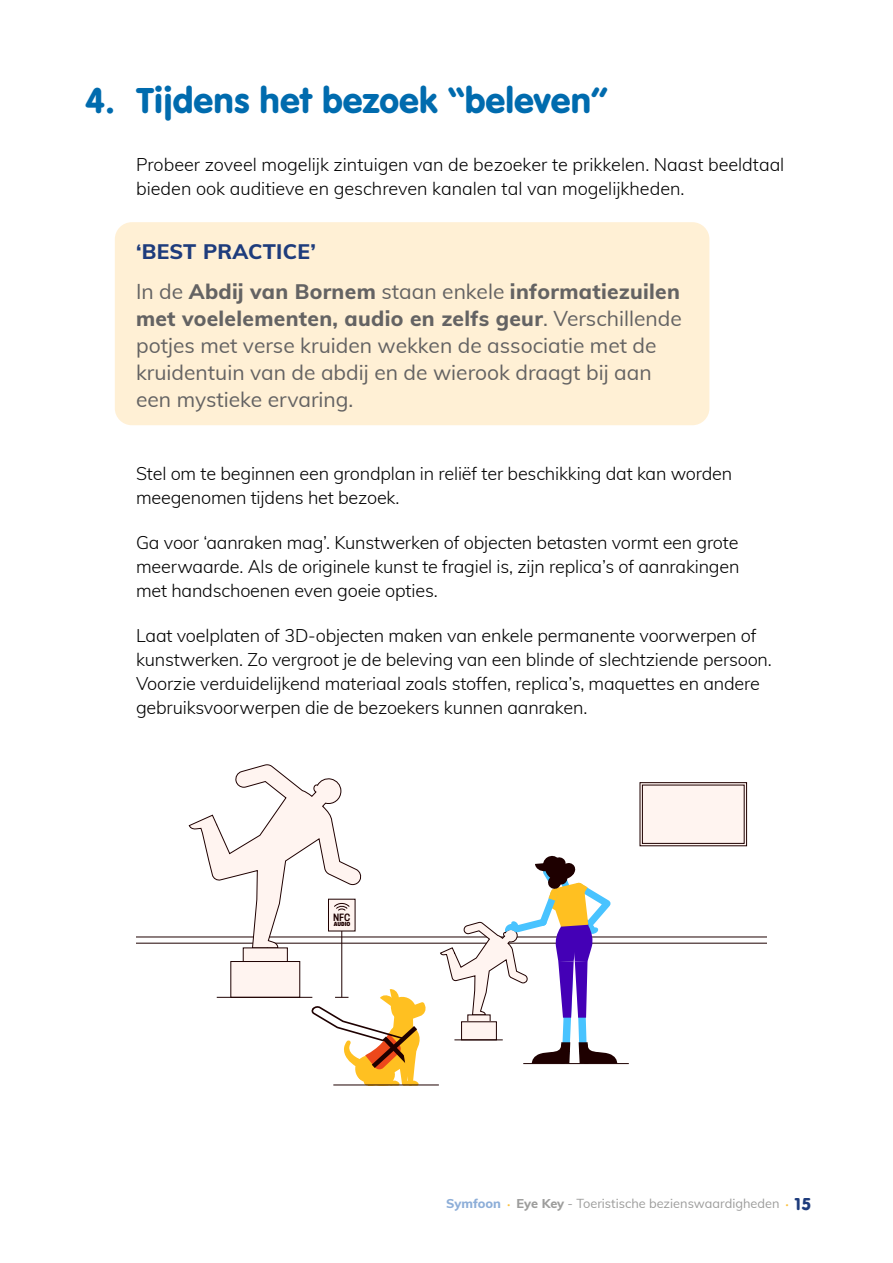
<style>
.page{position:relative;width:893px;height:1263px;background:#fff}
.page>*{position:absolute;margin:0;border:0;box-sizing:border-box;transform-origin:0 0}
.t1{font:37.5px "VAG Rundschrift D";color:#006bae}
.t2{font:21px/27px "Muli";color:#646363}
.t3{font:800 21px/39.8px "Muli";letter-spacing:.015em;color:#646363}
.t4{font:300 18px/24px "Muli";letter-spacing:-.01em;color:#000}
.t5{font:12.75px "Muli";color:#9d9d9c}
.t6{font:600 10.8px "Archivo Condensed";color:#1e0000}
.t7{font:900 6px "Archivo Condensed";color:#1e0000}
.s1{color:#1e3c7c}
.s2{font-weight:400}
.s3{font-weight:800}
.s4{font-weight:800;color:#8daed8}
.s5{font-family:"VAG Rundschrift D";color:#fcc240}
.s6{font-family:"VAG Rundschrift D";font-size:18px;color:#1e3c7c}
</style>
<div class="page">
<div style="left:640px;top:782px;width:107px;height:64px;border:1px solid #1e0000"></div>
<div style="left:642px;top:785px;width:102px;height:58px;background:#fff4f0"></div>
<div style="left:642px;top:785px;width:103px;height:59px;border:1px solid #1e0000"></div>
<hr style="left:136px;top:936px;width:630px;height:1px;background:#1e0000">
<hr style="left:136px;top:943px;width:630px;height:1px;background:#1e0000">
<div style="left:243px;top:948px;width:44px;height:13px;background:#fff4f0"></div>
<div style="left:231px;top:961px;width:69px;height:36px;background:#fff4f0"></div>
<div style="left:230px;top:961px;width:70px;height:37px;border:1px solid #1e0000"></div>
<hr style="left:217px;top:997px;width:95px;height:1px;background:#1e0000">
<hr style="left:523px;top:1063px;width:106px;height:1px;background:#1e0000">
<svg style="left:439px;top:855px;width:179px;height:208px"></svg>
<hr style="left:333px;top:1084px;width:106px;height:1px;background:#1e0000">
<hr style="left:341px;top:931px;width:1px;height:66px;background:#1e0000">
<svg style="left:188px;top:764px;width:174px;height:185px"></svg>
<svg style="left:310px;top:988px;width:117px;height:97px"></svg>
<div style="left:115px;top:222px;width:594px;height:203px;background:#fff0d5;border-radius:17px"></div>
<h1 class="t1" style="left:85px;top:78px;width:525px">4. Tijdens het bezoek “beleven”</h1>
<p class="t4" style="left:136px;top:151px;width:650px">Probeer zoveel mogelijk zintuigen van de bezoeker te prikkelen. Naast beeldtaal bieden ook auditieve en geschreven kanalen tal van mogelijkheden.</p>
<p class="t3" style="left:136px;top:231px;width:545px"><span class="s1">‘BEST PRACTICE’<br></span><span class="s2">In de</span> Abdij van Bornem <span class="s2">staan enkele</span> informatiezuilen</p>
<p class="t2" style="left:136px;top:304px;width:547px"><span class="s3">met voelelementen, audio en zelfs geur</span>. Verschillende potjes met verse kruiden wekken de associatie met de kruidentuin van de abdij en de wierook draagt bij aan een mystieke ervaring.</p>
<p class="t4" style="left:136px;top:461px;width:598px">Stel om te beginnen een grondplan in reliëf ter beschikking dat kan worden meegenomen tijdens het bezoek.</p>
<p class="t4" style="left:136px;top:530px;width:605px;text-align:justify">Ga voor ‘aanraken mag’. Kunstwerken of objecten betasten vormt een grote meerwaarde. Als de originele kunst te fragiel is, zijn replica’s of aanrakingen met handschoenen even goeie opties.</p>
<p class="t4" style="left:136px;top:623px;width:637px">Laat voelplaten of 3D-objecten maken van enkele permanente voorwerpen of kunstwerken. Zo vergroot je de beleving van een blinde of slechtziende persoon.<br>Voorzie verduidelijkend materiaal zoals stoffen, replica’s, maquettes en andere gebruiksvoorwerpen die de bezoekers kunnen aanraken.</p>
<p class="t6" style="left:333px;top:909px;width:19px">NFC</p>
<p class="t7" style="left:334px;top:919px;width:18px">AUDIO</p>
<p class="t5" style="left:446px;top:1194px;width:366px"><span class="s4">Symfoon</span> <span class="s5">∙</span> <span class="s3">Eye Key</span> - Toeristische bezienswaardigheden <span class="s5">∙</span> <span class="s6">15</span></p>
</div>
